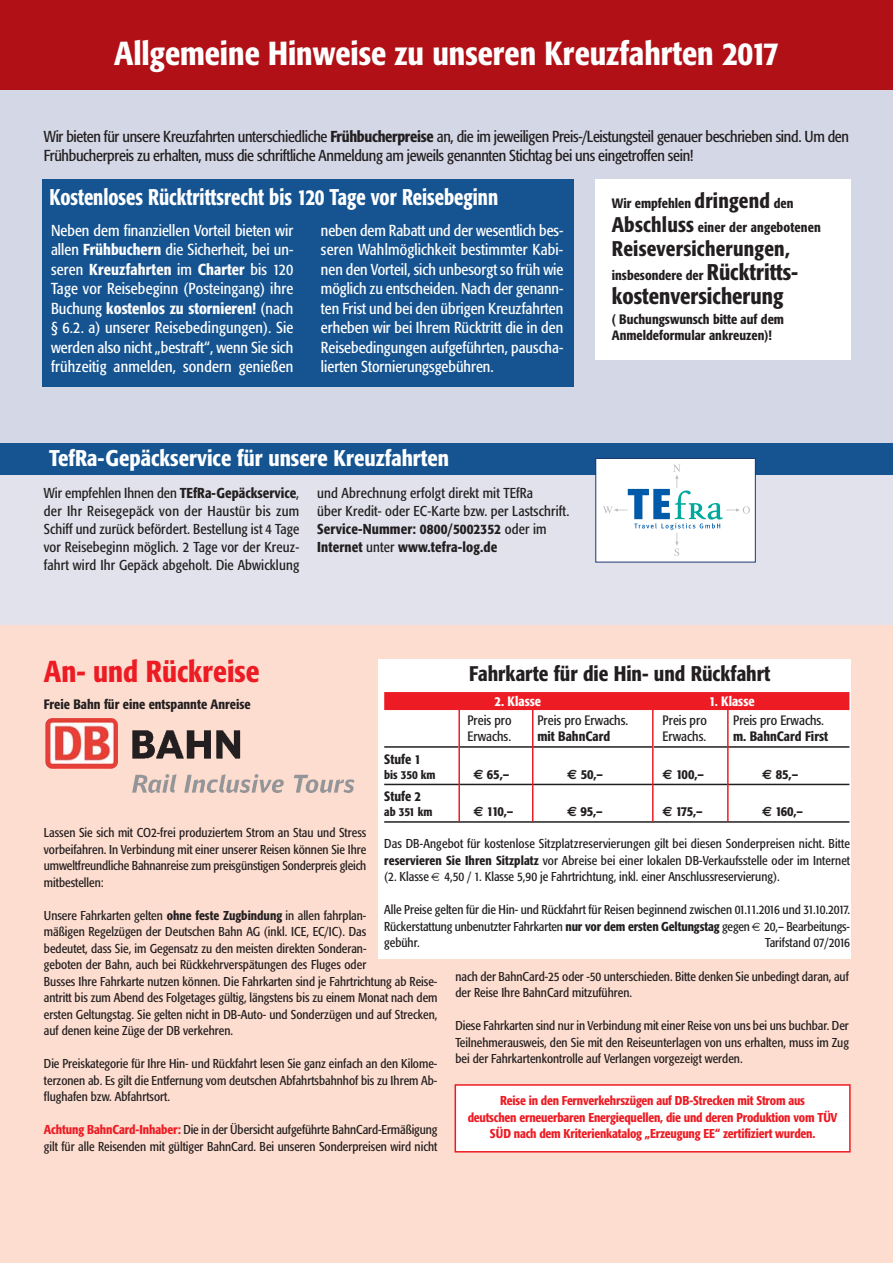
<style>
.page{position:relative;width:893px;height:1263px;background:#fff}
.page>*{position:absolute;margin:0;border:0;box-sizing:border-box;transform-origin:0 0}
.t1{font:500 condensed 33px "Formata";color:#fff}
.t2{font:500 condensed 30px "Formata";color:#ed1c24}
.t3{font:500 condensed 22.5px "Formata";color:#fff;scale:.9 1}
.t4{font:500 condensed 22.5px "Formata";color:#fff}
.t5{font:500 condensed 22.5px "Formata";color:#231f20}
.t6{font:500 condensed 21px "Formata";color:#231f20}
.t7{font:condensed 15.75px/19.5px "Formata";color:#fff;text-align:justify}
.t8{font:condensed 15.75px/19.5px "Formata";letter-spacing:-.02em;color:#231f20}
.t9{font:condensed 14.25px/18px "Formata";letter-spacing:.01em;color:#231f20;text-align:justify}
.t10{font:500 condensed 13.5px/24px "Formata";color:#231f20}
.t11{font:condensed 13.5px "Formata";color:#231f20}
.t12{font:500 condensed 13.5px "Formata";color:#fff}
.t13{font:condensed 12.75px/16.5px "Formata";color:#231f20;text-align:justify}
.t14{font:500 condensed 12.75px/16.5px "Formata";letter-spacing:-.015em;color:#ed1c24;text-align:center}
.t15{font:500 condensed 12px "Formata";color:#231f20}
.s1{font-weight:500}
.s2{font-size:21px}
.s3{font-size:22.5px}
.s4{font-family:"Euro Sans";font-weight:700;font-stretch:normal}
.s5{font-weight:500;color:#ed1c24}
</style>
<div class="page">
<div style="left:0;top:625px;width:892px;height:638px;background:#fdddcf"></div>
<div style="left:0;top:445px;width:892px;height:180px;background:#e1e2ec"></div>
<div style="left:0;top:91px;width:892px;height:373px;background:#d4d7e6"></div>
<div style="left:0;top:0;width:892px;height:89px;background:#b01016"></div>
<div style="left:595px;top:180px;width:255px;height:180px;background:#fff"></div>
<div style="left:0;top:443px;width:892px;height:32px;background:#155491"></div>
<div style="left:596px;top:459px;width:159px;height:103px;background:#fff"></div>
<svg style="left:603px;top:465px;width:146px;height:91px"></svg>
<div style="left:595px;top:458px;width:160px;height:104px;border:1px solid #1f3a70"></div>
<img style="left:132px;top:730px;width:109px;height:29px">
<img style="left:45px;top:718px;width:73px;height:51px">
<img style="left:132px;top:774px;width:223px;height:19px">
<div style="left:42px;top:180px;width:532px;height:59px;background:#155491"></div>
<div style="left:42px;top:218px;width:532px;height:169px;background:#155491"></div>
<div style="left:378px;top:659px;width:472px;height:300px;background:#fff"></div>
<div style="left:384px;top:692px;width:465px;height:18px;background:#ed1c24"></div>
<hr style="left:384px;top:746px;width:465px;height:2px;background:#231f20">
<hr style="left:384px;top:784px;width:465px;height:1px;background:#231f20">
<hr style="left:384px;top:821px;width:465px;height:2px;background:#231f20">
<hr style="left:532px;top:708px;width:1px;height:113px;background:#ed1c24">
<hr style="left:652px;top:708px;width:1px;height:113px;background:#ed1c24">
<hr style="left:727px;top:708px;width:1px;height:113px;background:#ed1c24">
<hr style="left:458px;top:708px;width:2px;height:113px;background:#ed1c24">
<div style="left:456px;top:1086px;width:393px;height:65px;background:#fff"></div>
<div style="left:454px;top:1084px;width:396px;height:69px;border:2px solid #ed1c24"></div>
<h1 class="t1" style="left:114px;top:40px;width:666px">Allgemeine Hinweise zu unseren Kreuzfahrten 2017</h1>
<p class="t8" style="left:44px;top:128px;width:806px">Wir bieten für unsere Kreuzfahrten unterschiedliche <span class="s1">Frühbucherpreise</span> an, die im jeweiligen Preis-/Leistungsteil genauer beschrieben sind. Um den<br>Frühbucherpreis zu erhalten, muss die schriftliche Anmeldung am jeweils genannten Stichtag bei uns eingetroffen sein!</p>
<h3 class="t3" style="left:49px;top:188px;width:500px">Kos ten loses Rücktrittsrecht bis 120 Tage vor Reisebeginn</h3>
<p class="t7" style="left:51px;top:222px;width:244px">Neben dem finanziellen Vorteil bieten wir allen <span class="s1">Frühbuchern</span> die Sicherheit, bei un&shy;seren <span class="s1">Kreuzfahrten</span> im <span class="s1">Charter</span> bis 120<br>Tage vor Reisebeginn (Posteingang) ihre Buchung <span class="s1">kostenlos zu stornieren!</span> (nach § 6.2. a) unserer Reisebedingungen). Sie werden also nicht „bestraft“, wenn Sie sich frühzeitig anmelden, sondern genießen</p>
<p class="t7" style="left:321px;top:222px;width:244px">neben dem Rabatt und der wesentlich bes&shy;seren Wahlmöglichkeit bestimmter Kabi&shy;nen den Vorteil, sich unbesorgt so früh wie möglich zu entscheiden. Nach der genann&shy;ten Frist und bei den übrigen Kreuzfahrten erheben wir bei Ihrem Rücktritt die in den Reisebedingungen aufgeführten, pauscha&shy;lierten Stornierungsgebühren.</p>
<h3 class="t4" style="left:49px;top:449px;width:401px">TefRa-Gepäckservice für unsere Kreuzfahrten</h3>
<p class="t9" style="left:44px;top:485px;width:257px">Wir empfehlen Ihnen den <span class="s1">TEfRa-Gepäckservice</span>, der Ihr Reisegepäck von der Haustür bis zum Schiff und zurück befördert. Bestellung ist 4 Tage vor Reisebeginn möglich. 2 Tage vor der Kreuz&shy;fahrt wird Ihr Gepäck abgeholt. Die Abwicklung</p>
<p class="t9" style="left:317px;top:485px;width:253px;text-align:left">und Abrechnung erfolgt direkt mit TEfRa<br>über Kredit- oder EC-Karte bzw. per Lastschrift.<br><span class="s1">Service-Nummer: 0800/5002352</span> oder im <span class="s1">Internet</span> unter <span class="s1">www.tefra-log.de</span></p>
<p class="t10" style="left:611px;top:193px;width:210px">Wir empfehlen <span class="s2">dringend</span> den<br><span class="s2">Abschluss</span> einer der angebotenen</p>
<h3 class="t6" style="left:611px;top:240px;width:179px">Reisever sicherungen,</h3>
<p class="t10" style="left:611px;top:265px;width:188px">insbesondere der <span class="s3">Rücktritts -</span></p>
<h3 class="t5" style="left:611px;top:287px;width:173px">kostenversicherung</h3>
<p class="t10" style="left:611px;top:312px;width:174px;line-height:16.5px">( Buchungswunsch bitte auf dem<br>An melde formular ankreuzen)!</p>
<h2 class="t2" style="left:44px;top:659px;width:217px">An- und Rückreise</h2>
<p class="t10" style="left:44px;top:693px;width:208px">Freie Bahn für eine entspannte Anreise</p>
<h3 class="t6" style="left:469px;top:665px;width:302px">Fahrkarte für die Hin- und Rückfahrt</h3>
<p class="t12" style="left:494px;top:695px;width:48px">2. Klasse</p>
<p class="t12" style="left:709px;top:695px;width:47px">1. Klasse</p>
<p class="t11" style="left:467px;top:715px;width:46px">Preis pro</p>
<p class="t11" style="left:537px;top:715px;width:92px">Preis pro Erwachs.</p>
<p class="t11" style="left:662px;top:715px;width:46px">Preis pro</p>
<p class="t11" style="left:733px;top:715px;width:92px">Preis pro Erwachs.</p>
<p class="t11" style="left:467px;top:731px;width:45px">Erwachs.</p>
<p class="t10" style="left:537px;top:726px;width:74px">mit BahnCard</p>
<p class="t11" style="left:662px;top:731px;width:45px">Erwachs.</p>
<p class="t10" style="left:733px;top:726px;width:96px">m. BahnCard First</p>
<p class="t10" style="left:384px;top:748px;width:38px">Stufe 1</p>
<p class="t15" style="left:384px;top:770px;width:53px">bis 350 km</p>
<p class="t10" style="left:473px;top:763px;width:37px"><span class="s4">€</span> 65,–</p>
<p class="t10" style="left:567px;top:763px;width:37px"><span class="s4">€</span> 50,–</p>
<p class="t10" style="left:662px;top:763px;width:43px"><span class="s4">€</span> 100,–</p>
<p class="t10" style="left:762px;top:763px;width:37px"><span class="s4">€</span> 85,–</p>
<p class="t10" style="left:384px;top:786px;width:38px">Stufe 2</p>
<p class="t15" style="left:384px;top:807px;width:50px">ab 351 km</p>
<p class="t10" style="left:473px;top:801px;width:41px"><span class="s4">€</span> 110,–</p>
<p class="t10" style="left:567px;top:801px;width:37px"><span class="s4">€</span> 95,–</p>
<p class="t10" style="left:662px;top:801px;width:41px"><span class="s4">€</span> 175,–</p>
<p class="t10" style="left:762px;top:801px;width:42px"><span class="s4">€</span> 160,–</p>
<p class="t13" style="left:384px;top:836px;width:467px">Das DB-Angebot für kostenlose Sitzplatzreservierungen gilt bei diesen Sonderpreisen nicht. Bitte <span class="s1">reservieren Sie Ihren Sitzplatz</span> vor Abreise bei einer lokalen DB-Verkaufsstelle oder im Internet (2. Klasse 4,50 / 1. Klasse 5,90 je Fahrtrichtung, inkl. einer Anschlussreservierung).</p>
<p class="t13" style="left:384px;top:902px;width:467px">Alle Preise gelten für die Hin- und Rückfahrt für Reisen beginnend zwischen 01.11.2016 und 31.10.2017.<br>Rückerstattung unbenutzter Fahrkarten <span class="s1">nur vor dem ersten Geltungstag</span> gegen 20,– Bearbeitungs&shy;gebühr.</p>
<p class="t13" style="left:44px;top:825px;width:324px">Lassen Sie sich mit CO2-frei produziertem Strom an Stau und Stress vorbeifahren. In Verbindung mit einer unserer Reisen können Sie Ihre umweltfreundliche Bahnanreise zum preisgünstigen Sonderpreis gleich mitbestellen:</p>
<p class="t13" style="left:44px;top:908px;width:395px;text-align:left">Unsere Fahrkarten gelten <span class="s1">ohne feste Zugbindung</span> in allen fahrplan-<br>mäßigen Regelzügen der Deutschen Bahn AG (inkl. ICE, EC/IC). Das<br>bedeutet, dass Sie, im Gegensatz zu den meisten direkten Sonderan-<br>geboten der Bahn, auch bei Rückkehrverspätungen des Fluges oder<br>Busses Ihre Fahrkarte nutzen können. Die Fahrkarten sind je Fahrtrichtung ab Reise&shy;antritt bis zum Abend des Folgetages gültig, längstens bis zu einem Monat nach dem ersten Geltungstag. Sie gelten nicht in DB-Auto- und Sonderzügen und auf Strecken, auf denen keine Züge der DB verkehren.</p>
<p class="t13" style="left:44px;top:1056px;width:395px">Die Preiskategorie für Ihre Hin- und Rückfahrt lesen Sie ganz einfach an den Kilome&shy;terzonen ab. Es gilt die Entfernung vom deutschen Abfahrtsbahnhof bis zu Ihrem Ab&shy;flughafen bzw. Abfahrtsort.</p>
<p class="t13" style="left:44px;top:1122px;width:395px"><span class="s5">Achtung BahnCard-Inhaber:</span> Die in der Übersicht aufgeführte BahnCard-Ermäßigung gilt für alle Reisenden mit gültiger BahnCard. Bei unseren Sonderpreisen wird nicht</p>
<p class="t13" style="left:765px;top:935px;width:87px">Tarifstand 07/2016</p>
<p class="t13" style="left:455px;top:969px;width:395px">nach der BahnCard-25 oder -50 unterschieden. Bitte denken Sie unbedingt daran, auf der Reise Ihre BahnCard mitzuführen.</p>
<p class="t13" style="left:455px;top:1018px;width:395px">Diese Fahrkarten sind nur in Verbindung mit einer Reise von uns bei uns buchbar. Der Teilnehmerausweis, den Sie mit den Reiseunterlagen von uns erhalten, muss im Zug bei der Fahrkartenkontrolle auf Verlangen vorgezeigt werden.</p>
<p class="t14" style="left:467px;top:1094px;width:371px">Reise in den Fernverkehrszügen auf DB-Strecken mit Strom aus<br>deutschen erneuerbaren Energiequellen, die und deren Produktion vom TÜV<br>SÜD nach dem Kriterienkatalog „Erzeugung EE“ zertifiziert wurden.</p>
</div>
